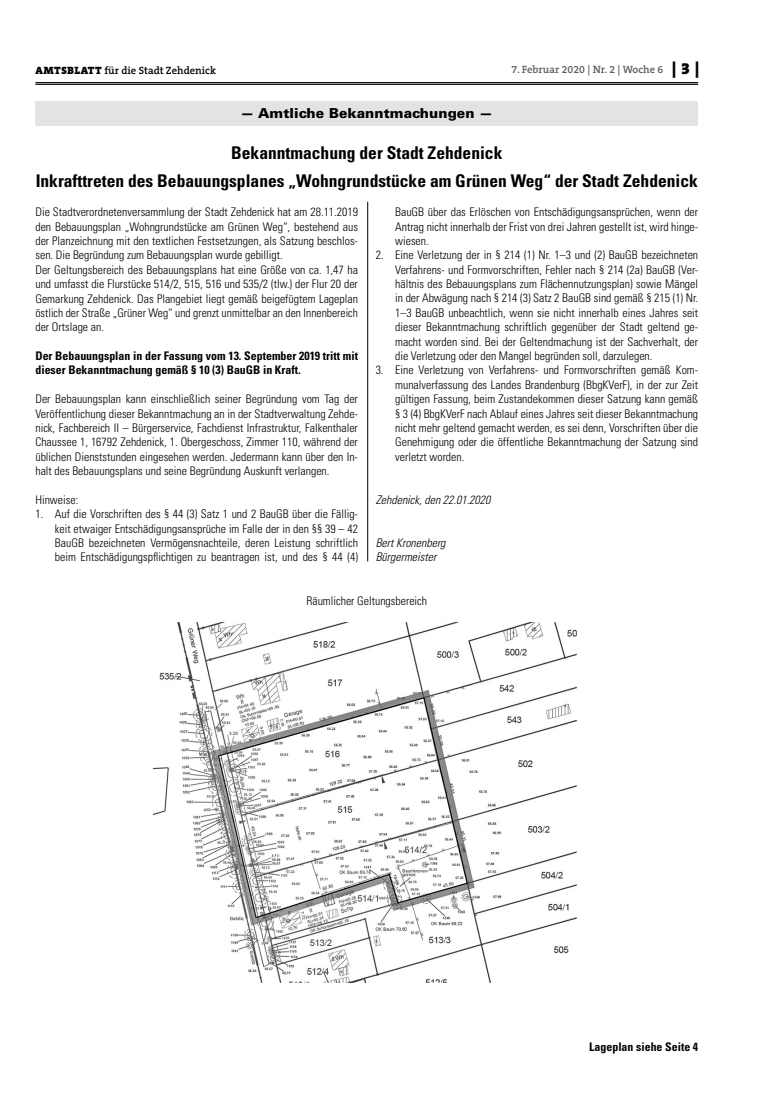
<style>
.page{position:relative;width:762px;height:1117px;background:#fff}
.page>*{position:absolute;margin:0;border:0;box-sizing:border-box;transform-origin:0 0}
.t1{font:700 condensed 17.5px/28.8px "Univers";color:#000;text-align:center}
.t2{font:900 13.75px "Univers";letter-spacing:.005em;color:#000}
.t3{font:300 condensed 11.88px/14.4px "Univers";color:#000;text-align:justify}
.t4{font:700 condensed 11.88px/14.4px "Univers";color:#000}
.t5{font:italic 300 condensed 11.88px/14.4px "Univers";color:#000}
.t6{font:600 10.62px "The Serif B W6";color:#000}
.t7{font:600 10.62px "The Serif B W6";color:#615c58}
.s1{font-family:"The Serif B W9";font-weight:900}
.s2{font-family:"The Serif B W9";font-weight:900;font-size:16.25px;color:#000}
</style>
<div class="page">
<hr style="left:35px;top:82px;width:663px;height:1px;background:#000">
<hr style="left:35px;top:84px;width:663px;height:1px;background:#000">
<div style="left:35px;top:101px;width:663px;height:25px;background:#e3e3e2"></div>
<hr style="left:367px;top:202px;width:1px;height:359px;background:#000">
<img style="left:153px;top:622px;width:424px;height:360px">
<p class="t6" style="left:36px;top:63px;width:182px"><span class="s1">AMTSBLATT</span> für die Stadt Zehdenick</p>
<p class="t7" style="left:511px;top:63px;width:189px">7. Februar 2020 | Nr. 2 | Woche 6 <span class="s2">| 3 |</span></p>
<p class="t2" style="left:241px;top:104px;width:254px">— Amtliche Bekanntmachungen —</p>
<h1 class="t1" style="left:36px;top:138px;width:664px">Bekanntmachung der Stadt Zehdenick<br>Inkrafttreten des Bebauungsplanes „Wohngrundstücke am Grünen Weg“ der Stadt Zehdenick</h1>
<p class="t3" style="left:35px;top:205px;width:324px;text-align:left">Die Stadtverordnetenversammlung der Stadt Zehdenick hat am 28.11.2019 den Bebauungsplan „Wohngrundstücke am Grünen Weg“, bestehend aus der Planzeichnung mit den textlichen Festsetzungen, als Satzung beschlos&shy;sen. Die Begründung zum Bebauungsplan wurde gebilligt.<br>Der Geltungsbereich des Bebauungsplans hat eine Größe von ca. 1,47 ha und umfasst die Flurstücke 514/2, 515, 516 und 535/2 (tlw.) der Flur 20 der Gemarkung Zehdenick. Das Plangebiet liegt gemäß beigefügtem Lageplan östlich der Straße „Grüner Weg“ und grenzt unmittelbar an den Innenbereich der Ortslage an.</p>
<p class="t4" style="left:35px;top:348px;width:324px">Der Bebauungsplan in der Fassung vom 13. September 2019 tritt mit dieser Bekanntmachung gemäß § 10 (3) BauGB in Kraft.</p>
<p class="t3" style="left:35px;top:392px;width:324px">Der Bebauungsplan kann einschließlich seiner Begründung vom Tag der Veröffentlichung dieser Bekanntmachung an in der Stadtverwaltung Zehde&shy;nick, Fachbereich II – Bürgerservice, Fachdienst Infrastruktur, Falkenthaler Chaussee 1, 16792 Zehdenick, 1. Obergeschoss, Zimmer 110, während der üblichen Dienststunden eingesehen werden. Jedermann kann über den In&shy;halt des Bebauungsplans und seine Begründung Auskunft verlangen.</p>
<p class="t3" style="left:35px;top:492px;width:44px">Hinweise:</p>
<p class="t3" style="left:55px;top:507px;width:304px;text-indent:-19px">1. Auf die Vorschriften des § 44 (3) Satz 1 und 2 BauGB über die Fällig&shy;keit etwaiger Entschädigungsansprüche im Falle der in den §§ 39 – 42<br>BauGB bezeichneten Vermögensnachteile, deren Leistung schriftlich beim Entschädigungspflichtigen zu beantragen ist, und des § 44 (4)</p>
<p class="t3" style="left:395px;top:205px;width:304px">BauGB über das Erlöschen von Entschädigungsansprüchen, wenn der Antrag nicht innerhalb der Frist von drei Jahren gestellt ist, wird hinge&shy;wiesen.</p>
<p class="t3" style="left:395px;top:248px;width:304px;text-indent:-19px">2. Eine Verletzung der in § 214 (1) Nr. 1–3 und (2) BauGB bezeichneten Verfahrens- und Formvorschriften, Fehler nach § 214 (2a) BauGB (Ver&shy;hältnis des Bebauungsplans zum Flächennutzungsplan) sowie Mängel in der Abwägung nach § 214 (3) Satz 2 BauGB sind gemäß § 215 (1) Nr.<br>1–3 BauGB unbeachtlich, wenn sie nicht innerhalb eines Jahres seit dieser Bekanntmachung schriftlich gegenüber der Stadt geltend ge&shy;macht worden sind. Bei der Geltendmachung ist der Sachverhalt, der die Verletzung oder den Mangel begründen soll, darzulegen.</p>
<p class="t3" style="left:395px;top:363px;width:304px;text-indent:-19px">3. Eine Verletzung von Verfahrens- und Formvorschriften gemäß Kom&shy;munalverfassung des Landes Brandenburg (BbgKVerF), in der zur Zeit gültigen Fassung, beim Zustandekommen dieser Satzung kann gemäß § 3 (4) BbgKVerF nach Ablauf eines Jahres seit dieser Bekanntmachung nicht mehr geltend gemacht werden, es sei denn, Vorschriften über die Genehmigung oder die öffentliche Bekanntmachung der Satzung sind verletzt worden.</p>
<p class="t5" style="left:376px;top:492px;width:116px">Zehdenick, den 22.01.2020</p>
<p class="t5" style="left:376px;top:535px;width:71px">Bert Kronenberg<br>Bürgermeister</p>
<p class="t3" style="left:306px;top:593px;width:122px">Räumlicher Geltungsbereich</p>
<p class="t4" style="left:589px;top:1038px;width:110px">Lageplan siehe Seite 4</p>
</div>
